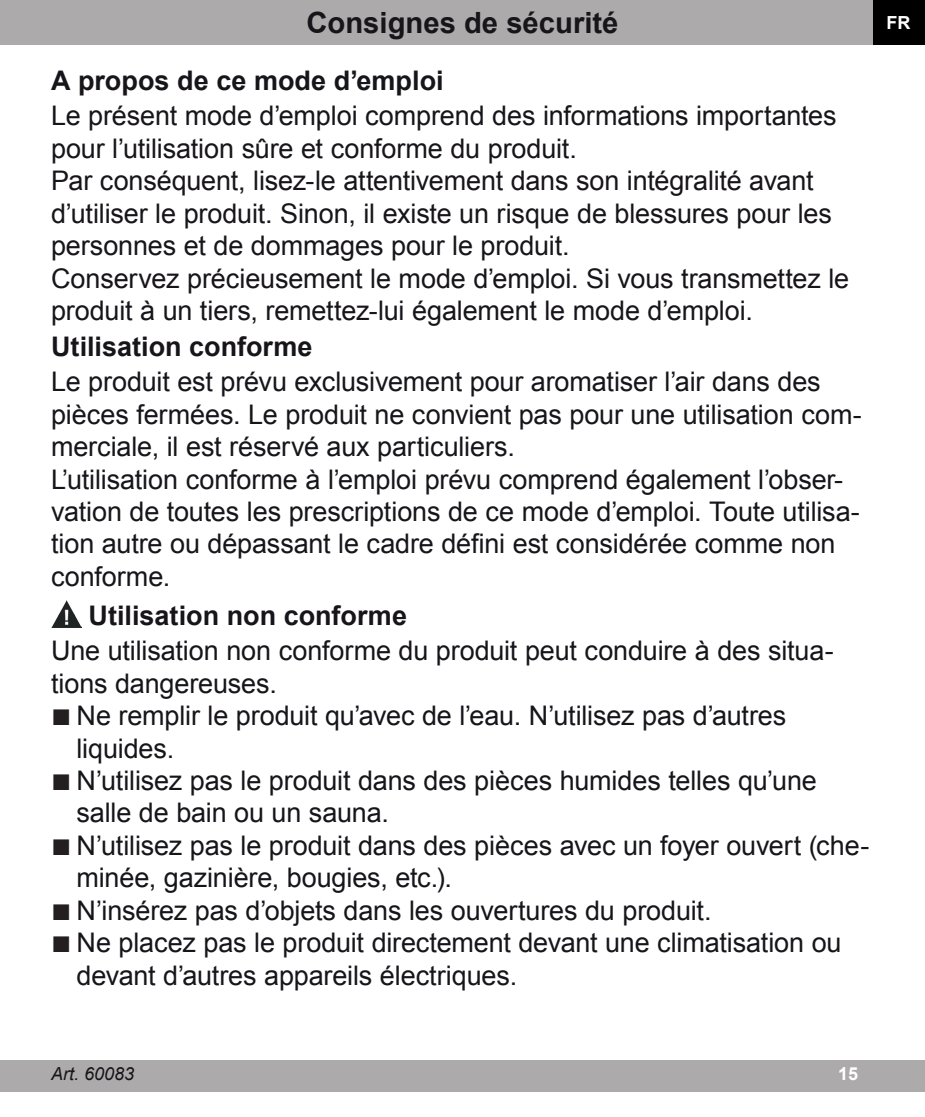
<style>
.page{position:relative;width:925px;height:1117px;background:#fff}
.page>*{position:absolute;margin:0;border:0;box-sizing:border-box;transform-origin:0 0}
.t1{font:700 29.25px "Arial";color:#17151a}
.t2{font:27px/32.4px "Arial";letter-spacing:-.005em;color:#17151a}
.t3{font:700 27px "Arial";color:#17151a}
.t4{font:italic 18px "Arial";color:#17151a}
.t5{font:700 18px "Arial";color:#fff}
.s1{font-size:33.75px;color:#231f20}
</style>
<div class="page">
<div style="left:0;top:0;width:925px;height:45px;background:#adaaab"></div>
<div style="left:0;top:1059px;width:925px;height:32px;background:#adaaab"></div>
<div style="left:874px;top:0;width:51px;height:45px;background:#000001"></div>
<img style="left:52px;top:600px;width:30px;height:27px">
<p class="t1" style="left:306px;top:3px;width:314px">Consignes de sécurité</p>
<p class="t3" style="left:51px;top:62px;width:394px">A propos de ce mode d’emploi</p>
<p class="t2" style="left:51px;top:100px;width:800px">Le présent mode d’emploi comprend des informations importantes pour l’utilisation sûre et conforme du produit.<br>Par conséquent, lisez-le attentivement dans son intégralité avant d’utiliser le produit. Sinon, il existe un risque de blessures pour les personnes et de dommages pour le produit.<br>Conservez précieusement le mode d’emploi. Si vous transmettez le produit à un tiers, remettez-lui également le mode d’emploi.</p>
<p class="t3" style="left:51px;top:328px;width:263px">Utilisation conforme</p>
<p class="t2" style="left:51px;top:366px;width:812px">Le produit est prévu exclusivement pour aromatiser l’air dans des pièces fermées. Le produit ne convient pas pour une utilisation com&shy;merciale, il est réservé aux particuliers.<br>L’utilisation conforme à l’emploi prévu comprend également l’obser&shy;vation de toutes les prescriptions de ce mode d’emploi. Toute utilisa&shy;tion autre ou dépassant le cadre défini est considérée comme non conforme.</p>
<p class="t3" style="left:89px;top:597px;width:320px">Utilisation non conforme</p>
<p class="t2" style="left:51px;top:634px;width:784px">Une utilisation non conforme du produit peut conduire à des situa&shy;tions dangereuses.</p>
<p class="t2" style="left:77px;top:699px;width:711px;text-indent:-26px"><span class="s1">■</span> Ne remplir le produit qu’avec de l’eau. N’utilisez pas d’autres liquides.</p>
<p class="t2" style="left:77px;top:764px;width:742px;text-indent:-26px"><span class="s1">■</span> N’utilisez pas le produit dans des pièces humides telles qu’une salle de bain ou un sauna.</p>
<p class="t2" style="left:77px;top:829px;width:794px;text-indent:-26px"><span class="s1">■</span> N’utilisez pas le produit dans des pièces avec un foyer ouvert (che&shy;minée, gazinière, bougies, etc.).</p>
<p class="t2" style="left:51px;top:894px;width:662px"><span class="s1">■</span> N’insérez pas d’objets dans les ouvertures du produit.</p>
<p class="t2" style="left:77px;top:926px;width:766px;text-indent:-26px"><span class="s1">■</span> Ne placez pas le produit directement devant une climatisation ou devant d’autres appareils électriques.</p>
<p class="t5" style="left:886px;top:11px;width:28px">GB</p>
<p class="t5" style="left:886px;top:11px;width:25px">FR</p>
<p class="t4" style="left:51px;top:1062px;width:85px">Art. 60083</p>
<p class="t5" style="left:838px;top:1061px;width:22px">15</p>
</div>
